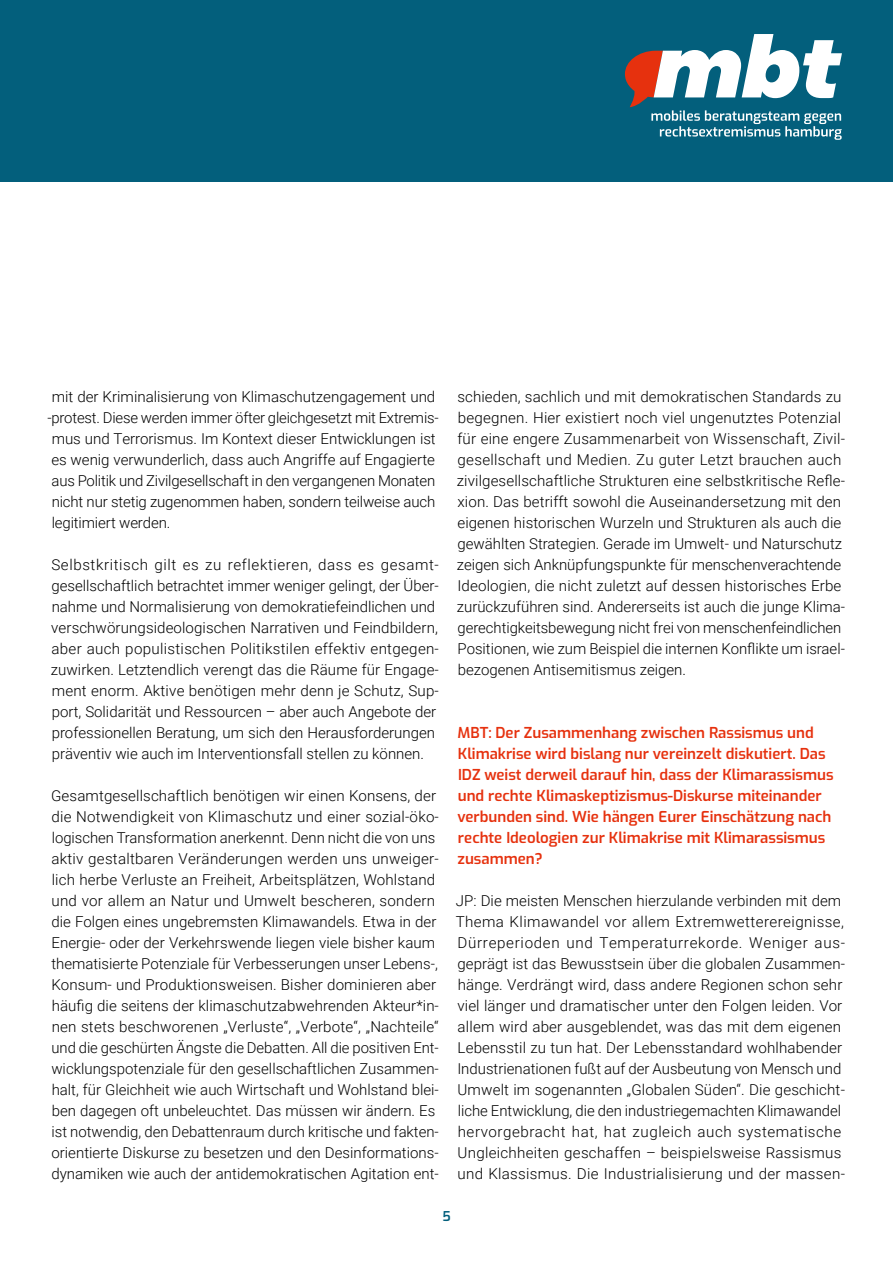
<style>
.page{position:relative;width:893px;height:1263px;background:#fff}
.page>*{position:absolute;margin:0;border:0;box-sizing:border-box;transform-origin:0 0}
.t1{font:300 15px/21px "Roboto";letter-spacing:.005em;color:#000}
.t2{font:600 15px/21px "Exo";color:#e6310e}
.t3{font:600 13.5px "Exo";color:#035f7c}
</style>
<div class="page">
<div style="left:0;top:0;width:893px;height:182px;background:#035f7c"></div>
<svg style="left:625px;top:34px;width:217px;height:106px"></svg>
<p class="t1" style="left:47px;top:385px;width:393px">mit der Kriminalisierung von Klimaschutzengagement und -protest. Diese werden immer öfter gleichgesetzt mit Extremis&shy;mus und Terrorismus. Im Kontext dieser Entwicklungen ist es wenig verwunderlich, dass auch Angriffe auf Engagierte aus Politik und Zivilgesellschaft in den vergangenen Monaten nicht nur stetig zugenommen haben, sondern teilweise auch legitimiert werden.</p>
<p class="t1" style="left:51px;top:553px;width:390px">Selbstkritisch gilt es zu reflektieren, dass es gesamt&shy;gesellschaftlich betrachtet immer weniger gelingt, der Über&shy;nahme und Normalisierung von demokratiefeindlichen und verschwörungsideologischen Narrativen und Feindbildern, aber auch populistischen Politikstilen effektiv entgegen&shy;zuwirken. Letztendlich verengt das die Räume für Engage&shy;ment enorm. Aktive benötigen mehr denn je Schutz, Sup&shy;port, Solidarität und Ressourcen – aber auch Angebote der professionellen Beratung, um sich den Herausforderungen präventiv wie auch im Interventionsfall stellen zu können.</p>
<p class="t1" style="left:51px;top:784px;width:389px">Gesamtgesellschaftlich benötigen wir einen Konsens, der die Notwendigkeit von Klimaschutz und einer sozial-öko&shy;logischen Transformation anerkennt. Denn nicht die von uns aktiv gestaltbaren Veränderungen werden uns unweiger&shy;lich herbe Verluste an Freiheit, Arbeitsplätzen, Wohlstand und vor allem an Natur und Umwelt bescheren, sondern die Folgen eines ungebremsten Klimawandels. Etwa in der Energie- oder der Verkehrswende liegen viele bisher kaum thematisierte Potenziale für Verbesserungen unser Lebens-, Konsum- und Produktionsweisen. Bisher dominieren aber häufig die seitens der klimaschutzabwehrenden Akteur*in&shy;nen stets beschworenen „Verluste“, „Verbote“, „Nachteile“ und die geschürten Ängste die Debatten. All die positiven Ent&shy;wicklungspotenziale für den gesellschaftlichen Zusammen&shy;halt, für Gleichheit wie auch Wirtschaft und Wohlstand blei&shy;ben dagegen oft unbeleuchtet. Das müssen wir ändern. Es ist notwendig, den Debattenraum durch kritische und fakten&shy;orientierte Diskurse zu besetzen und den Desinformations&shy;dynamiken wie auch der antidemokratischen Agitation ent-</p>
<p class="t1" style="left:457px;top:385px;width:390px">schieden, sachlich und mit demokratischen Standards zu begegnen. Hier existiert noch viel ungenutztes Potenzial für eine engere Zusammenarbeit von Wissenschaft, Zivil&shy;gesellschaft und Medien. Zu guter Letzt brauchen auch zivilgesellschaftliche Strukturen eine selbstkritische Refle&shy;xion. Das betrifft sowohl die Auseinandersetzung mit den eigenen historischen Wurzeln und Strukturen als auch die gewählten Strategien. Gerade im Umwelt- und Naturschutz zeigen sich Anknüpfungspunkte für menschenverachtende Ideologien, die nicht zuletzt auf dessen historisches Erbe zurückzuführen sind. Andererseits ist auch die junge Klima&shy;gerechtigkeitsbewegung nicht frei von menschenfeindlichen Positionen, wie zum Beispiel die internen Konflikte um israel&shy;bezogenen Antisemitismus zeigen.</p>
<p class="t2" style="left:457px;top:721px;width:378px">MBT: Der Zusammenhang zwischen Rassismus und Klimakrise wird bislang nur vereinzelt diskutiert. Das IDZ weist derweil darauf hin, dass der Klimarassismus und rechte Klimaskeptizismus-Diskurse miteinander verbunden sind. Wie hängen Eurer Einschätzung nach rechte Ideologien zur Klimakrise mit Klimarassismus zusammen?</p>
<p class="t1" style="left:456px;top:889px;width:391px">JP: Die meisten Menschen hierzulande verbinden mit dem Thema Klimawandel vor allem Extremwetterereignisse, Dürreperioden und Temperaturrekorde. Weniger aus&shy;geprägt ist das Bewusstsein über die globalen Zusammen&shy;hänge. Verdrängt wird, dass andere Regionen schon sehr viel länger und dramatischer unter den Folgen leiden. Vor allem wird aber ausgeblendet, was das mit dem eigenen Lebensstil zu tun hat. Der Lebensstandard wohlhabender Industrienationen fußt auf der Ausbeutung von Mensch und Umwelt im sogenannten „Globalen Süden“. Die geschicht&shy;liche Entwicklung, die den industriegemachten Klimawandel hervorgebracht hat, hat zugleich auch systematische Ungleichheiten geschaffen – beispielsweise Rassismus und Klassismus. Die Industrialisierung und der massen-</p>
<p class="t3" style="left:442px;top:1206px;width:10px">5</p>
</div>
